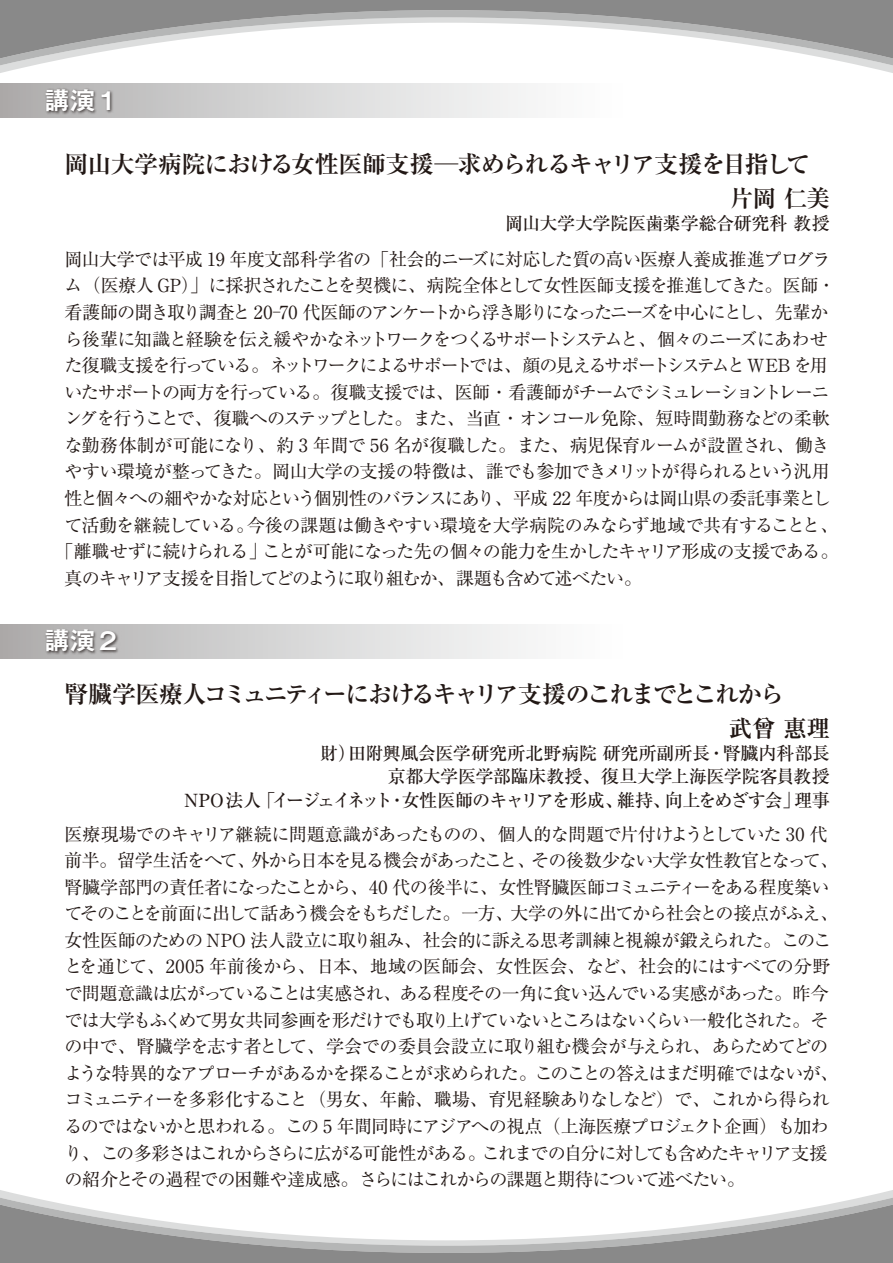
<style>
.page{position:relative;width:893px;height:1263px;background:#fff}
.page>*{position:absolute;margin:0;border:0;box-sizing:border-box;transform-origin:0 0}
.t1{font:25.5px "Midashi Go Pro MB31";color:#fff}
.t2{font:700 23.85px "Ryumin Pro";letter-spacing:-.04em;color:#221815}
.t3{font:700 23.85px "Ryumin Pro";letter-spacing:-.075em;color:#221815}
.t4{font:700 23.4px "Ryumin Pro";letter-spacing:-.005em;color:#221815}
.t5{font:18px/26.5px "Ryumin Pro";letter-spacing:-.06em;color:#221815}
.t6{font:18px "Ryumin Pro";letter-spacing:-.04em;color:#221815}
.t7{font:18px/26.5px "Ryumin Pro";letter-spacing:-.085em;color:#221815}
.t8{font:500 18px/23.4px "Ryumin Pro";letter-spacing:-.025em;color:#221815;text-align:right}
.t9{font:18px/26.5px "Ryumin Pro";letter-spacing:-.035em;color:#221815}
.t10{font:18px "Ryumin Pro";letter-spacing:-.08em;color:#221815}
.t11{font:18px "Ryumin Pro";letter-spacing:-.105em;color:#221815}
.t12{font:18px "Ryumin Pro";letter-spacing:-.015em;color:#221815}
.t13{font:18px "Ryumin Pro";letter-spacing:-.02em;color:#221815}
.t14{font:18px "Ryumin Pro";letter-spacing:-.1em;color:#221815}
.t15{font:18px "Ryumin Pro";letter-spacing:-.03em;color:#221815}
.t16{font:500 18px "Ryumin Pro";letter-spacing:-.05em;color:#221815}
.t17{font:500 18px "Ryumin Pro";letter-spacing:-.095em;color:#221815}
.t18{font:500 18px "Ryumin Pro";letter-spacing:-.205em;color:#221815}
</style>
<div class="page">
<svg style="left:0;top:1191px;width:893px;height:7px"></svg>
<svg style="left:0;top:1198px;width:893px;height:65px"></svg>
<svg style="left:0;top:65px;width:893px;height:7px"></svg>
<svg style="left:0;top:0;width:893px;height:65px"></svg>
<svg style="left:0;top:83px;width:528px;height:34px;background:#d6d6d6"></svg>
<img style="left:42px;top:85px;width:84px;height:33px">
<svg style="left:0;top:624px;width:528px;height:34px;background:#d7d6d6"></svg>
<img style="left:42px;top:625px;width:84px;height:34px">
<h1 class="t1" style="left:44px;top:80px;width:78px">講演１</h1>
<h2 class="t2" style="left:65px;top:145px;width:747px">岡山大学病院における女性医師支援─求められるキャリア支援を目指して</h2>
<p class="t4" style="left:730px;top:179px;width:101px">片岡仁美</p>
<p class="t8" style="left:505px;top:210px;width:326px">岡山大学大学院医歯薬学総合研究科教授</p>
<p class="t6" style="left:65px;top:245px;width:767px">岡山大学では平成 19 年度文部科学省の「社会的ニーズに対応した質の高い医療人養成推進プログラ</p>
<p class="t5" style="left:65px;top:271px;width:772px">ム（医療人 GP）」に採択されたことを契機に、病院全体として女性医師支援を推進してきた。医師・</p>
<p class="t7" style="left:65px;top:298px;width:765px">看護師の聞き取り調査と 20 ─70 代医師のアンケートから浮き彫りになったニーズを中心にとし、先輩か</p>
<p class="t5" style="left:65px;top:324px;width:765px">ら後輩に知識と経験を伝え緩やかなネットワークをつくるサポートシステムと、個々のニーズにあわせ</p>
<p class="t11" style="left:65px;top:351px;width:765px">た復職支援を行っている。ネットワークによるサポートでは、顔の見えるサポートシステムと WEB を用</p>
<p class="t5" style="left:65px;top:377px;width:766px">いたサポートの両方を行っている。復職支援では、医師・看護師がチームでシミュレーショントレーニ</p>
<p class="t5" style="left:65px;top:404px;width:767px">ングを行うことで、復職へのステップとした。また、当直・オンコール免除、短時間勤務などの柔軟</p>
<p class="t6" style="left:65px;top:431px;width:767px">な勤務体制が可能になり、約 3 年間で 56 名が復職した。また、病児保育ルームが設置され、働き</p>
<p class="t6" style="left:65px;top:458px;width:767px">やすい環境が整ってきた。岡山大学の支援の特徴は、誰でも参加できメリットが得られるという汎用</p>
<p class="t5" style="left:65px;top:484px;width:768px">性と個々への細やかな対応という個別性のバランスにあり、平成 22 年度からは岡山県の委託事業とし</p>
<p class="t13" style="left:247px;top:511px;width:594px">今後の課題は働きやすい環境を大学病院のみならず地域で共有することと、</p>
<p class="t5" style="left:65px;top:510px;width:192px">て活動を継続している。</p>
<p class="t5" style="left:263px;top:537px;width:578px">ことが可能になった先の個々の能力を生かしたキャリア形成の支援である。</p>
<p class="t7" style="left:65px;top:537px;width:579px;text-indent:-9px">「離職せずに続けられる」<br>真のキャリア支援を目指してどのように取り組むか、課題も含めて述べたい。</p>
<h1 class="t1" style="left:44px;top:620px;width:78px">講演２</h1>
<h2 class="t3" style="left:65px;top:675px;width:721px">腎臓学医療人コミュニティーにおけるキャリア支援のこれまでとこれから</h2>
<p class="t4" style="left:729px;top:709px;width:103px">武曾惠理</p>
<p class="t8" style="left:723px;top:740px;width:109px">腎臓内科部長</p>
<p class="t8" style="left:320px;top:740px;width:38px">財）</p>
<p class="t8" style="left:348px;top:740px;width:363px">田附興風会医学研究所北野病院研究所副所長</p>
<p class="t8" style="left:707px;top:740px;width:20px">・</p>
<p class="t8" style="left:388px;top:763px;width:443px">京都大学医学部臨床教授、復旦大学上海医学院客員教授理事</p>
<p class="t17" style="left:665px;top:786px;width:137px">向上をめざす会」</p>
<p class="t8" style="left:617px;top:787px;width:56px">維持、</p>
<p class="t16" style="left:402px;top:786px;width:223px">女性医師のキャリアを形成、</p>
<p class="t8" style="left:184px;top:787px;width:78px">NPO法人</p>
<p class="t9" style="left:531px;top:819px;width:309px;text-indent:-467px">医療現場でのキャリア継続に問題意識があったものの、個人的な問題で片付けようとしていた 30 代その後数少ない大学女性教官となって、</p>
<p class="t8" style="left:257px;top:787px;width:20px">「</p>
<p class="t18" style="left:272px;top:786px;width:122px">イージェイネット</p>
<p class="t8" style="left:388px;top:787px;width:20px">・</p>
<p class="t5" style="left:65px;top:846px;width:193px">前半。留学生活をへて、</p>
<p class="t5" style="left:65px;top:872px;width:766px">腎臓学部門の責任者になったことから、40 代の後半に、女性腎臓医師コミュニティーをある程度築い</p>
<p class="t15" style="left:511px;top:899px;width:330px">大学の外に出てから社会との接点がふえ、</p>
<p class="t10" style="left:251px;top:846px;width:286px">外から日本を見る機会があったこと、</p>
<p class="t7" style="left:65px;top:899px;width:451px">てそのことを前面に出して話あう機会をもちだした。一方、</p>
<p class="t5" style="left:65px;top:926px;width:768px">女性医師のための NPO 法人設立に取り組み、社会的に訴える思考訓練と視線が鍛えられた。このこ</p>
<p class="t12" style="left:65px;top:952px;width:767px">とを通じて、2005 年前後から、日本、地域の医師会、女性医会、など、社会的にはすべての分野</p>
<p class="t5" style="left:399px;top:979px;width:431px">ある程度その一角に食い込んでいる実感があった。昨今</p>
<p class="t5" style="left:65px;top:979px;width:339px">で問題意識は広がっていることは実感され、</p>
<p class="t5" style="left:65px;top:1005px;width:766px">では大学もふくめて男女共同参画を形だけでも取り上げていないところはないくらい一般化された。そ</p>
<p class="t5" style="left:65px;top:1032px;width:765px">の中で、腎臓学を志す者として、学会での委員会設立に取り組む機会が与えられ、あらためてどの</p>
<p class="t5" style="left:65px;top:1058px;width:776px">ような特異的なアプローチがあるかを探ることが求められた。このことの答えはまだ明確ではないが、</p>
<p class="t10" style="left:65px;top:1085px;width:767px">コミュニティーを多彩化すること（男女、年齢、職場、育児経験ありなしなど）で、これから得られ</p>
<p class="t5" style="left:65px;top:1112px;width:765px">るのではないかと思われる。この 5 年間同時にアジアへの視点（上海医療プロジェクト企画）も加わ</p>
<p class="t14" style="left:482px;top:1139px;width:347px">これまでの自分に対しても含めたキャリア支援</p>
<p class="t5" style="left:65px;top:1138px;width:682px">り、この多彩さはこれからさらに広がる可能性がある。<br>の紹介とその過程での困難や達成感。さらにはこれからの課題と期待について述べたい。</p>
</div>
